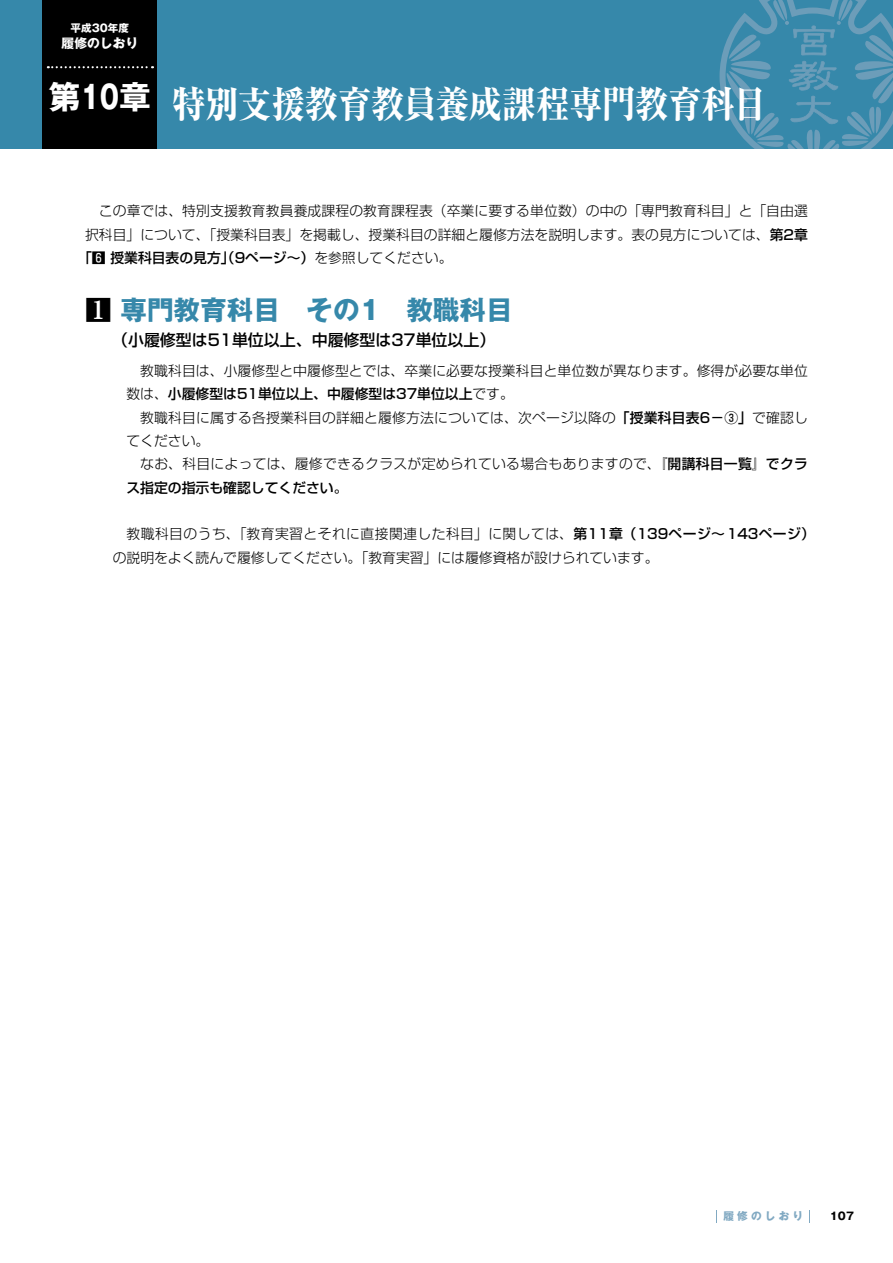
<style>
.page{position:relative;width:893px;height:1263px;background:#fff}
.page>*{position:absolute;margin:0;border:0;box-sizing:border-box;transform-origin:0 0}
.t1{font:800 37.2px "Ryumin Pro";letter-spacing:-.01em;color:#fff;scale:.9 1}
.t2{font:700 26.55px "Gothic MB101 Pro";color:#3688aa}
.t3{font:500 15.9px "Shin Go Pro";color:#000}
.t4{font:300 13.8px/23.4px "Shin Go Pro";letter-spacing:.005em;color:#000}
.t5{font:500 13.8px "Shin Go Pro";color:#000}
.t6{font:700 12.75px "Gothic MB101 Pro";color:#fff}
.t7{font:700 10.65px "Gothic MB101 Pro";letter-spacing:.3em;color:#81a9c2}
.t8{font:700 10.65px "Gothic MB101 Pro";color:#fff}
.t9{font:700 10.65px "Gothic MB101 Pro";color:#000}
.s1{font-weight:500}
.s2{font-weight:300}
.s3{font-family:"Ryumin Pro";color:#000}
</style>
<div class="page">
<svg style="left:716px;top:1210px;width:1px;height:12px"></svg>
<svg style="left:809px;top:1210px;width:1px;height:12px"></svg>
<div style="left:0;top:0;width:893px;height:149px;background:#3688aa"></div>
<svg style="left:719px;top:0;width:174px;height:149px"></svg>
<div style="left:43px;top:0;width:114px;height:149px;background:#000"></div>
<svg style="left:48px;top:66px;width:105px;height:2px"></svg>
<hr style="left:0;top:0;width:1px;height:1263px;background:#dee6ee">
<p class="t8" style="left:71px;top:19px;width:60px">平成30年度</p>
<p class="t6" style="left:62px;top:32px;width:78px">履修のしおり</p>
<h1 class="t1" style="left:49px;top:75px;width:799px"><sup>第10章</sup> 特別支援教育教員養成課程専門教育科目</h1>
<p class="t4" style="left:99px;top:198px;width:711px">この章では、特別支援教育教員養成課程の教育課程表（卒業に要する単位数）の中の「専門教育科目」と「自由選</p>
<p class="t4" style="left:85px;top:221px;width:724px">択科目」について、「授業科目表」を掲載し、授業科目の詳細と履修方法を説明します。表の見方については、<span class="s1">第2章</span></p>
<p class="t5" style="left:78px;top:246px;width:376px">「6 授業科目表の見方」（9ページ～）<span class="s2">を参照してください。</span></p>
<h2 class="t2" style="left:85px;top:288px;width:429px"><span class="s3">1</span> 専門教育科目　その1　教職科目</h2>
<p class="t3" style="left:104px;top:327px;width:393px">　（小履修型は51単位以上、中履修型は37単位以上）</p>
<p class="t4" style="left:126px;top:357px;width:683px;text-indent:14px">教職科目は、小履修型と中履修型とでは、卒業に必要な授業科目と単位数が異なります。修得が必要な単位数は、<span class="s1">小履修型は51単位以上、中履修型は37単位以上</span>です。</p>
<p class="t4" style="left:126px;top:404px;width:683px;text-indent:14px">教職科目に属する各授業科目の詳細と履修方法については、次ページ以降の<span class="s1">「授業科目表6－③」</span>で確認してください。</p>
<p class="t4" style="left:126px;top:451px;width:683px;text-indent:14px">なお、科目によっては、履修できるクラスが定められている場合もありますので、<span class="s1">『開講科目一覧』でクラス指定の指示も確認してください。</span></p>
<p class="t4" style="left:113px;top:521px;width:704px;text-indent:14px">教職科目のうち、「教育実習とそれに直接関連した科目」に関しては、<span class="s1">第11章（139ページ～143ページ）</span>の説明をよく読んで履修してください。「教育実習」には履修資格が設けられています。</p>
<p class="t7" style="left:723px;top:1207px;width:81px">履修のしおり</p>
<p class="t9" style="left:830px;top:1207px;width:26px">107</p>
</div>
